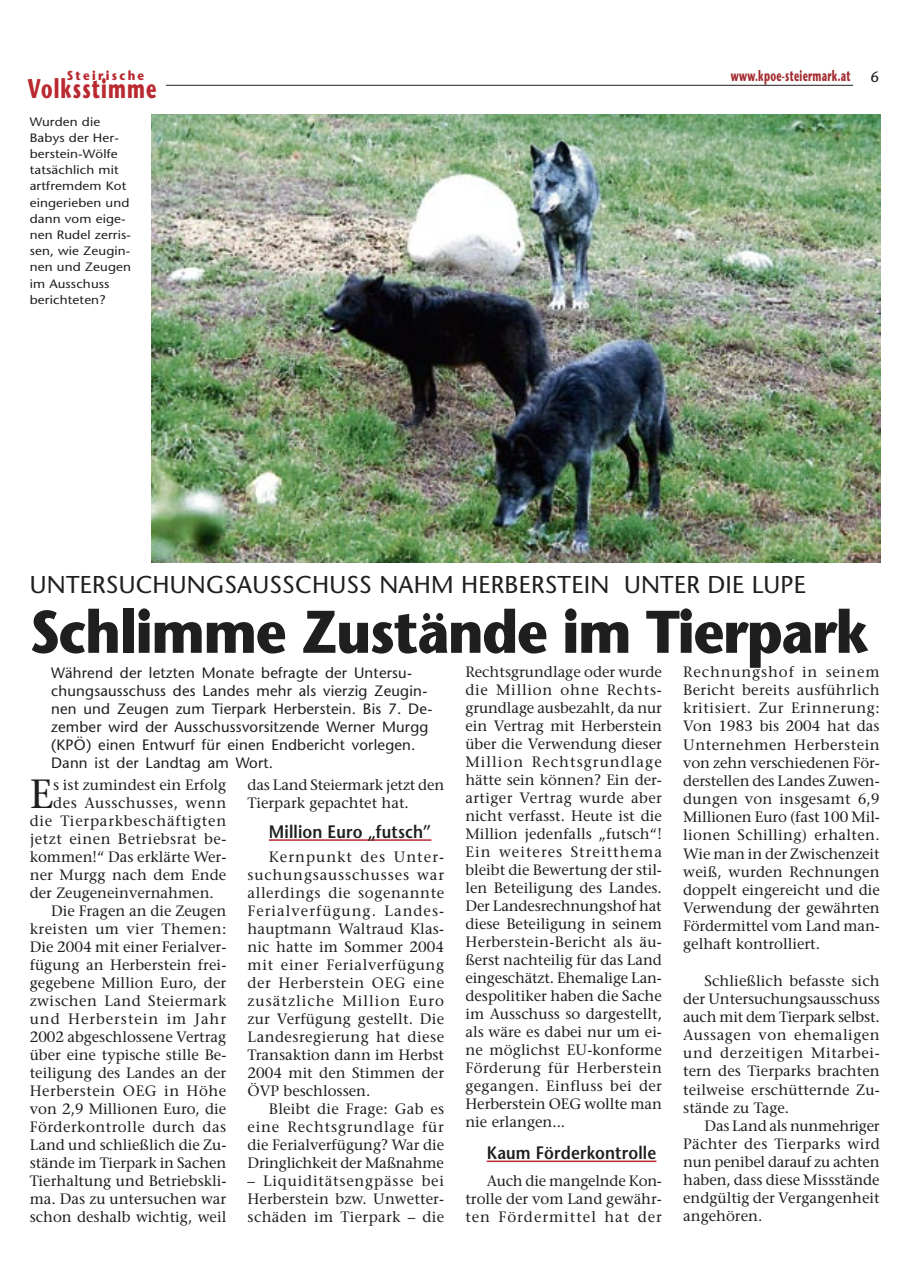
<style>
.page{position:relative;width:910px;height:1276px;background:#fff}
.page>*{position:absolute;margin:0;border:0;box-sizing:border-box;transform-origin:0 0}
.t1{font:700 60px "Stone Sans";letter-spacing:-.025em;color:#1f1f1f;scale:.9 1}
.t2{font:40.65px "Stone Serif";color:#1f1f1f}
.t3{font:700 27px "Stone Sans";letter-spacing:.06em;color:#b9292f;scale:.67 1}
.t4{font:24.3px "Stone Sans";letter-spacing:.01em;color:#1f1f1f}
.t5{font:600 18px "Stone Sans";letter-spacing:.01em;color:#1f1f1f;scale:.9 1}
.t6{font:15px/18px "Stone Serif";color:#1f1f1f;text-align:justify}
.t7{font:15px/18px "Stone Sans";letter-spacing:.015em;color:#1f1f1f}
.t8{font:15px "Stone Serif";letter-spacing:.03em;color:#1f1f1f}
.t9{font:15px "Stone Serif";letter-spacing:.035em;color:#1f1f1f}
.t10{font:15px "Stone Serif";letter-spacing:.05em;color:#1f1f1f}
.t11{font:700 15px "Stone Sans";letter-spacing:.03em;color:#a22b30;scale:.6 1}
.t12{font:15px "Stone Serif";letter-spacing:.065em;color:#1f1f1f}
.t13{font:700 12.9px "Stone Sans";letter-spacing:.2em;color:#b9292f;scale:.89 1}
.t14{font:12.15px/16.2px "Stone Sans";letter-spacing:.01em;color:#1f1f1f;scale:1.11 1}
</style>
<div class="page">
<hr style="left:166px;top:85px;width:687px;height:1px;background:#1f1f1f">
<img style="left:152px;top:115px;width:728px;height:448px">
<hr style="left:269px;top:839px;width:162px;height:2px;background:#b9292f">
<hr style="left:487px;top:1160px;width:169px;height:2px;background:#b9292f">
<p class="t13" style="left:67px;top:67px;width:89px">Steirische</p>
<h3 class="t3" style="left:28px;top:72px;width:193px">Volksstimme</h3>
<p class="t14" style="left:30px;top:113px;width:93px">Wurden die<br>Babys der Her&shy;berstein-Wölfe tatsächlich mit artfremdem Kot eingerieben und dann vom eige&shy;nen Rudel zerris&shy;sen, wie Zeugin&shy;nen und Zeugen im Ausschuss berichteten?</p>
<p class="t11" style="left:731px;top:66px;width:201px">www.kpoe-steiermark.at</p>
<p class="t7" style="left:870px;top:67px;width:10px">6</p>
<h3 class="t4" style="left:30px;top:569px;width:778px">UNTERSUCHUNGSAUSSCHUSS NAHM HERBERSTEIN UNTER DIE LUPE</h3>
<h1 class="t1" style="left:30px;top:594px;width:934px">Schlimme Zustände im Tierpark</h1>
<p class="t6" style="left:683px;top:663px;width:198px">Rechnungshof in seinem Bericht bereits ausführlich kritisiert. Zur Erinnerung:<br>Von 1983 bis 2004 hat das Unternehmen Herberstein von zehn verschiedenen För&shy;derstellen des Landes Zuwen&shy;dungen von insgesamt 6,9<br>Millionen Euro (fast 100 Mil&shy;lionen Schilling) erhalten.<br>Wie man in der Zwischenzeit weiß, wurden Rechnungen doppelt eingereicht und die Verwendung der gewährten Fördermittel vom Land man&shy;gelhaft kontrolliert.</p>
<p class="t6" style="left:683px;top:971px;width:198px;text-indent:21px">Schließlich befasste sich der Untersuchungsausschuss auch mit dem Tierpark selbst.<br>Aussagen von ehemaligen und derzeitigen Mitarbei&shy;tern des Tierparks brachten teilweise erschütternde Zu&shy;stände zu Tage.</p>
<p class="t6" style="left:683px;top:1116px;width:198px;text-indent:21px">Das Land als nunmehriger Pächter des Tierparks wird nun penibel darauf zu achten haben, dass diese Missstände endgültig der Vergangenheit angehören.</p>
<p class="t6" style="left:465px;top:663px;width:198px">Rechtsgrundlage oder wurde die Million ohne Rechts&shy;grundlage ausbezahlt, da nur ein Vertrag mit Herberstein über die Verwendung dieser Million Rechtsgrundlage hätte sein können? Ein der&shy;artiger Vertrag wurde aber nicht verfasst. Heute ist die Million jedenfalls „futsch“!<br>Ein weiteres Streitthema bleibt die Bewertung der stil&shy;len Beteiligung des Landes.<br>Der Landesrechnungshof hat diese Beteiligung in seinem Herberstein-Bericht als äu&shy;ßerst nachteilig für das Land eingeschätzt. Ehemalige Lan&shy;despolitiker haben die Sache im Ausschuss so dargestellt, als wäre es dabei nur um ei&shy;ne möglichst EU-konforme Förderung für Herberstein gegangen. Einfluss bei der Herberstein OEG wollte man nie erlangen...</p>
<p class="t5" style="left:487px;top:1141px;width:190px">Kaum Förderkontrolle</p>
<p class="t6" style="left:465px;top:1171px;width:198px;text-indent:21px">Auch die mangelnde Kon&shy;trolle der vom Land gewähr&shy;ten Fördermittel hat der</p>
<p class="t7" style="left:51px;top:663px;width:383px">Während der letzten Monate befragte der Untersu&shy;chungsausschuss des Landes mehr als vierzig Zeugin&shy;nen und Zeugen zum Tierpark Herberstein. Bis 7. De&shy;zember wird der Ausschussvorsitzende Werner Murgg (KPÖ) einen Entwurf für einen Endbericht vorlegen.<br>Dann ist der Landtag am Wort.</p>
<h2 class="t2" style="left:30px;top:768px;width:25px">E</h2>
<p class="t6" style="left:53px;top:775px;width:175px">s ist zumindest ein Erfolg</p>
<p class="t6" style="left:248px;top:775px;width:198px">das Land Steiermark jetzt den<br>Tierpark gepachtet hat.</p>
<p class="t5" style="left:269px;top:820px;width:182px">Million Euro „futsch”</p>
<p class="t6" style="left:248px;top:847px;width:198px;text-indent:21px">Kernpunkt des Unter&shy;suchungsausschusses war allerdings die sogenannte Ferialverfügung. Landes&shy;hauptmann Waltraud Klas&shy;nic hatte im Sommer 2004 mit einer Ferialverfügung der Herberstein OEG eine zusätzliche Million Euro zur Verfügung gestellt. Die Landesregierung hat diese Transaktion dann im Herbst 2004 mit den Stimmen der ÖVP beschlossen.</p>
<p class="t6" style="left:248px;top:1099px;width:198px;text-indent:21px">Bleibt die Frage: Gab es eine Rechtsgrundlage für die Ferialverfügung? War die Dringlichkeit der Maßnahme</p>
<p class="t6" style="left:248px;top:1171px;width:198px">– Liquiditätsengpässe bei Herberstein bzw. Unwetter&shy;schäden im Tierpark – die</p>
<p class="t9" style="left:53px;top:793px;width:175px">des Ausschusses, wenn</p>
<p class="t10" style="left:30px;top:811px;width:198px">die Tierparkbeschäftigten</p>
<p class="t8" style="left:30px;top:829px;width:198px">jetzt einen Betriebsrat be-</p>
<p class="t6" style="left:30px;top:847px;width:198px">kommen!“ Das erklärte Wer-</p>
<p class="t6" style="left:30px;top:865px;width:198px">ner Murgg nach dem Ende</p>
<p class="t6" style="left:30px;top:883px;width:186px">der Zeugeneinvernahmen.</p>
<p class="t6" style="left:51px;top:901px;width:177px">Die Fragen an die Zeugen</p>
<p class="t8" style="left:30px;top:919px;width:198px">kreisten um vier Themen:</p>
<p class="t6" style="left:30px;top:937px;width:198px">Die 2004 mit einer Ferialver-</p>
<p class="t6" style="left:30px;top:955px;width:198px">fügung an Herberstein frei-</p>
<p class="t6" style="left:30px;top:973px;width:198px">gegebene Million Euro, der</p>
<p class="t8" style="left:30px;top:991px;width:198px">zwischen Land Steiermark</p>
<p class="t12" style="left:30px;top:1009px;width:198px">und Herberstein im Jahr</p>
<p class="t6" style="left:30px;top:1027px;width:198px">2002 abgeschlossene Vertrag</p>
<p class="t6" style="left:30px;top:1045px;width:198px">über eine typische stille Be-</p>
<p class="t6" style="left:30px;top:1063px;width:198px">teiligung des Landes an der</p>
<p class="t9" style="left:30px;top:1081px;width:198px">Herberstein OEG in Höhe</p>
<p class="t6" style="left:30px;top:1099px;width:198px">von 2,9 Millionen Euro, die</p>
<p class="t8" style="left:30px;top:1117px;width:198px">Förderkontrolle durch das</p>
<p class="t6" style="left:30px;top:1135px;width:198px">Land und schließlich die Zu-</p>
<p class="t6" style="left:30px;top:1153px;width:198px">stände im Tierpark in Sachen</p>
<p class="t6" style="left:30px;top:1171px;width:198px">Tierhaltung und Betriebskli-</p>
<p class="t6" style="left:30px;top:1189px;width:198px">ma. Das zu untersuchen war</p>
<p class="t6" style="left:30px;top:1207px;width:198px">schon deshalb wichtig, weil</p>
</div>
